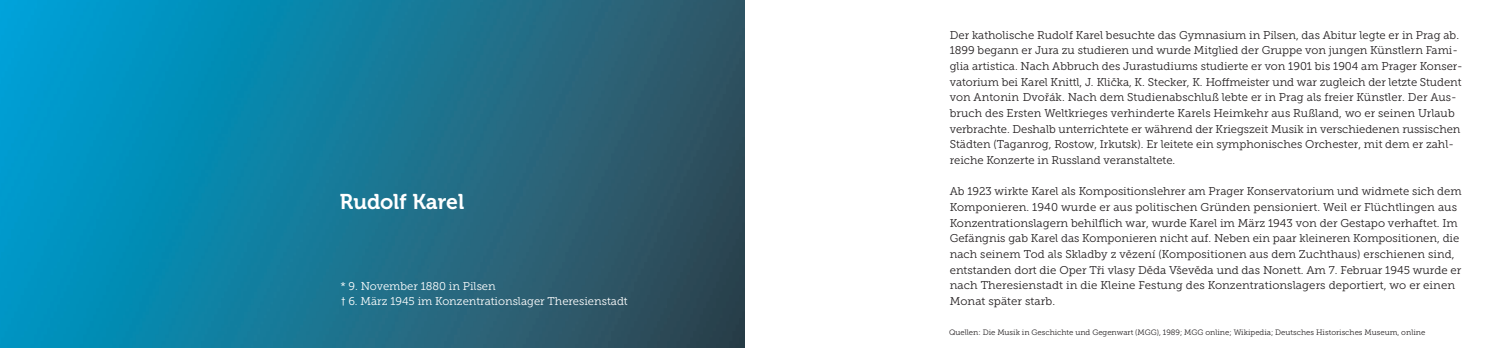
<style>
.page{position:relative;width:1489px;height:348px;background:#fff}
.page>*{position:absolute;margin:0;border:0;box-sizing:border-box;transform-origin:0 0}
.t1{font:21.25px "Museo 700";color:#fff}
.t2{font:11.25px/15.6px "Museo Slab 300";color:#231f20}
.t3{font:11.25px "Museo Slab 300";color:#fff}
.t4{font:7.75px "Museo Slab 300";color:#231f20}
</style>
<div class="page">
<img style="left:0;top:0;width:744px;height:347px">
<p class="t1" style="left:340px;top:188px;width:126px">Rudolf Karel</p>
<p class="t3" style="left:340px;top:281px;width:157px">* 9. November 1880 in Pilsen</p>
<p class="t3" style="left:341px;top:297px;width:288px">† 6. März 1945 im Konzentrationslager Theresienstadt</p>
<p class="t2" style="left:949px;top:28px;width:514px">Der katholische Rudolf Karel besuchte das Gymnasium in Pilsen, das Abitur legte er in Prag ab.<br>1899 begann er Jura zu studieren und wurde Mitglied der Gruppe von jungen Künstlern Fami&shy;glia artistica. Nach Abbruch des Jurastudiums studierte er von 1901 bis 1904 am Prager Konser&shy;vatorium bei Karel Knittl, J. Klička, K. Stecker, K. Hoffmeister und war zugleich der letzte Student von Antonin Dvořák. Nach dem Studienabschluß lebte er in Prag als freier Künstler. Der Aus&shy;bruch des Ersten Weltkrieges verhinderte Karels Heimkehr aus Rußland, wo er seinen Urlaub verbrachte. Deshalb unterrichtete er während der Kriegszeit Musik in verschiedenen russischen Städten (Taganrog, Rostow, Irkutsk). Er leitete ein symphonisches Orchester, mit dem er zahl&shy;reiche Konzerte in Russland veranstaltete.</p>
<p class="t2" style="left:949px;top:184px;width:513px">Ab 1923 wirkte Karel als Kompositionslehrer am Prager Konservatorium und widmete sich dem Komponieren. 1940 wurde er aus politischen Gründen pensioniert. Weil er Flüchtlingen aus Konzentrationslagern behilflich war, wurde Karel im März 1943 von der Gestapo verhaftet. Im Gefängnis gab Karel das Komponieren nicht auf. Neben ein paar kleineren Kompositionen, die nach seinem Tod als Skladby z vězení (Kompositionen aus dem Zuchthaus) erschienen sind, entstanden dort die Oper Tři vlasy Děda Vševěda und das Nonett. Am 7. Februar 1945 wurde er nach Theresienstadt in die Kleine Festung des Konzentrationslagers deportiert, wo er einen Monat später starb.</p>
<p class="t4" style="left:949px;top:329px;width:478px">Quellen: Die Musik in Geschichte und Gegenwart (MGG), 1989; MGG online; Wikipedia; Deutsches Historisches Museum, online</p>
</div>
